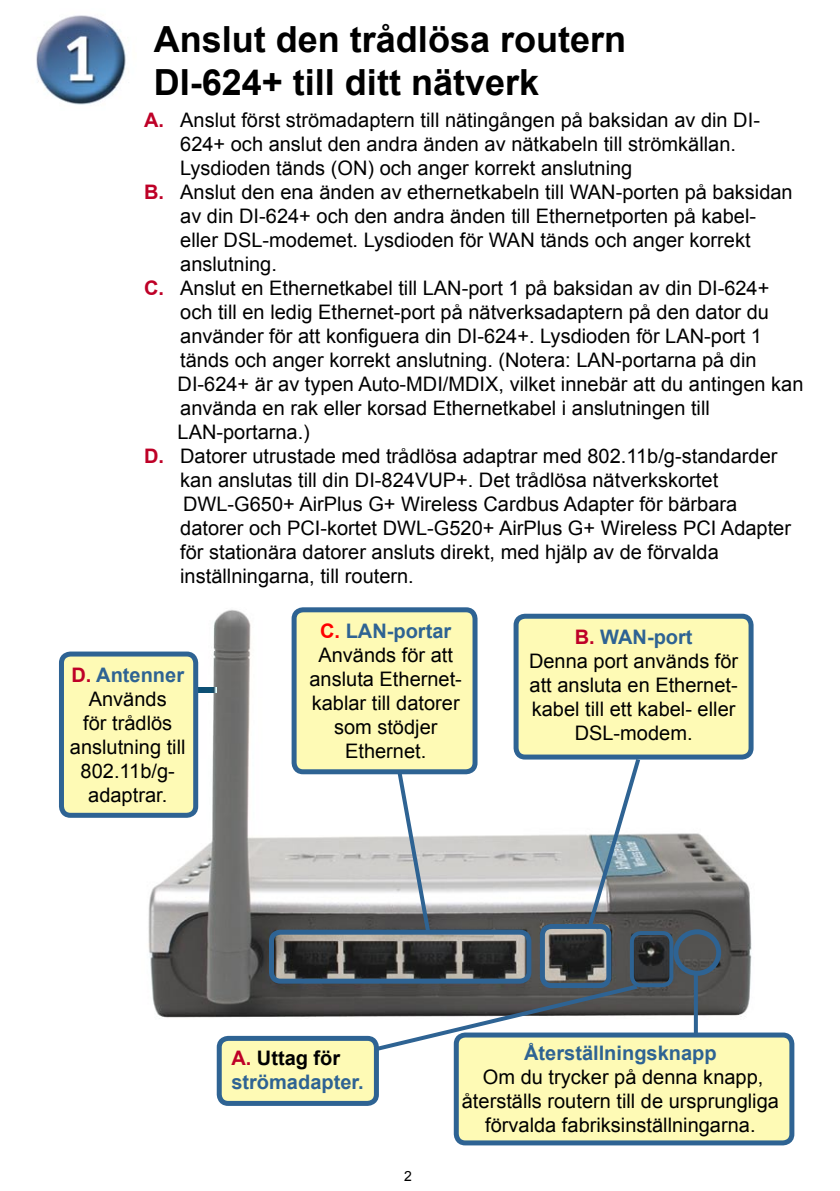
<style>
.page{position:relative;width:840px;height:1191px;background:#fff}
.page>*{position:absolute;margin:0;border:0;box-sizing:border-box;transform-origin:0 0}
.t1{font:700 36px "Arial";color:#000}
.t2{font:20px/24px "Arial";color:#000}
.t3{font:700 20px/24px "Arial";color:#2e6393}
.t4{font:14px "Arial";color:#000}
.s1{font-weight:700;color:#be0027}
.s2{font-weight:700;color:#2e6393}
.s3{font-weight:700;color:#f00}
.s4{color:#be0027}
.s5{color:#000}
</style>
<div class="page">
<img style="left:142px;top:630px;width:72px;height:388px">
<img style="left:200px;top:687px;width:14px;height:5px">
<svg style="left:59px;top:649px;width:141px;height:166px;background:#e7e9b3"></svg>
<img style="left:36px;top:15px;width:90px;height:90px">
<svg style="left:214px;top:607px;width:581px;height:535px"></svg>
<p class="t1" style="left:154px;top:15px;width:474px">Anslut den trådlösa routern</p>
<p class="t1" style="left:154px;top:59px;width:387px">DI-624+ till ditt nätverk</p>
<p class="t2" style="left:180px;top:108px;width:581px;text-indent:-36px"><span class="s1">A.</span> Anslut först strömadaptern till nätingången på baksidan av din DI-<br>624+ och anslut den andra änden av nätkabeln till strömkällan.<br>Lysdioden tänds (ON) och anger korrekt anslutning</p>
<p class="t2" style="left:180px;top:180px;width:613px;text-indent:-36px"><span class="s1">B.</span> Anslut den ena änden av ethernetkabeln till WAN-porten på baksidan av din DI-624+ och den andra änden till Ethernetporten på kabel&shy;eller DSL-modemet. Lysdioden för WAN tänds och anger korrekt anslutning.</p>
<p class="t2" style="left:180px;top:276px;width:590px;text-indent:-36px"><span class="s1">C.</span> Anslut en Ethernetkabel till LAN-port 1 på baksidan av din DI-624+ och till en ledig Ethernet-port på nätverksadaptern på den dator du använder för att konfiguera din DI-624+. Lysdioden för LAN-port 1 tänds och anger korrekt anslutning. (Notera: LAN-portarna på din</p>
<p class="t2" style="left:177px;top:372px;width:627px">DI-624+ är av typen Auto-MDI/MDIX, vilket innebär att du antingen kan använda en rak eller korsad Ethernetkabel i anslutningen till</p>
<p class="t2" style="left:177px;top:420px;width:134px">LAN-portarna.)</p>
<p class="t2" style="left:180px;top:444px;width:598px;text-indent:-36px"><span class="s1">D.</span> Datorer utrustade med trådlösa adaptrar med 802.11b/g-standarder kan anslutas till din DI-824VUP+. Det trådlösa nätverkskortet</p>
<p class="t2" style="left:180px;top:492px;width:612px">DWL-G650+ AirPlus G+ Wireless Cardbus Adapter för bärbara datorer och PCI-kortet DWL-G520+ AirPlus G+ Wireless PCI Adapter för stationära datorer ansluts direkt, med hjälp av de förvalda inställningarna, till routern.</p>
<p class="t2" style="left:70px;top:663px;width:117px;text-align:center"><span class="s1">D.</span> <span class="s2">Antenner<br></span>Används<br>för trådlös anslutning till<br>802.11b/g&shy;adaptrar.</p>
<p class="t2" style="left:309px;top:619px;width:154px;text-align:center"><span class="s3">C.</span> <span class="s2">LAN-portar<br></span>Används för att ansluta Ethernet&shy;kablar till datorer som stödjer<br>Ethernet.</p>
<p class="t2" style="left:528px;top:625px;width:210px;text-align:center"><span class="s1">B.</span> <span class="s2">WAN-port<br></span>Denna port används för att ansluta en Ethernet&shy;kabel till ett kabel- eller<br>DSL-modem.</p>
<p class="t3" style="left:231px;top:1046px;width:134px"><span class="s4">A.</span> <span class="s5">Uttag för </span>strömadapter.</p>
<p class="t4" style="left:404px;top:1167px;width:9px">2</p>
<p class="t2" style="left:461px;top:1040px;width:318px;text-align:center"><span class="s2">Återställningsknapp<br></span>Om du trycker på denna knapp, återställs routern till de ursprungliga förvalda fabriksinställningarna.</p>
</div>
